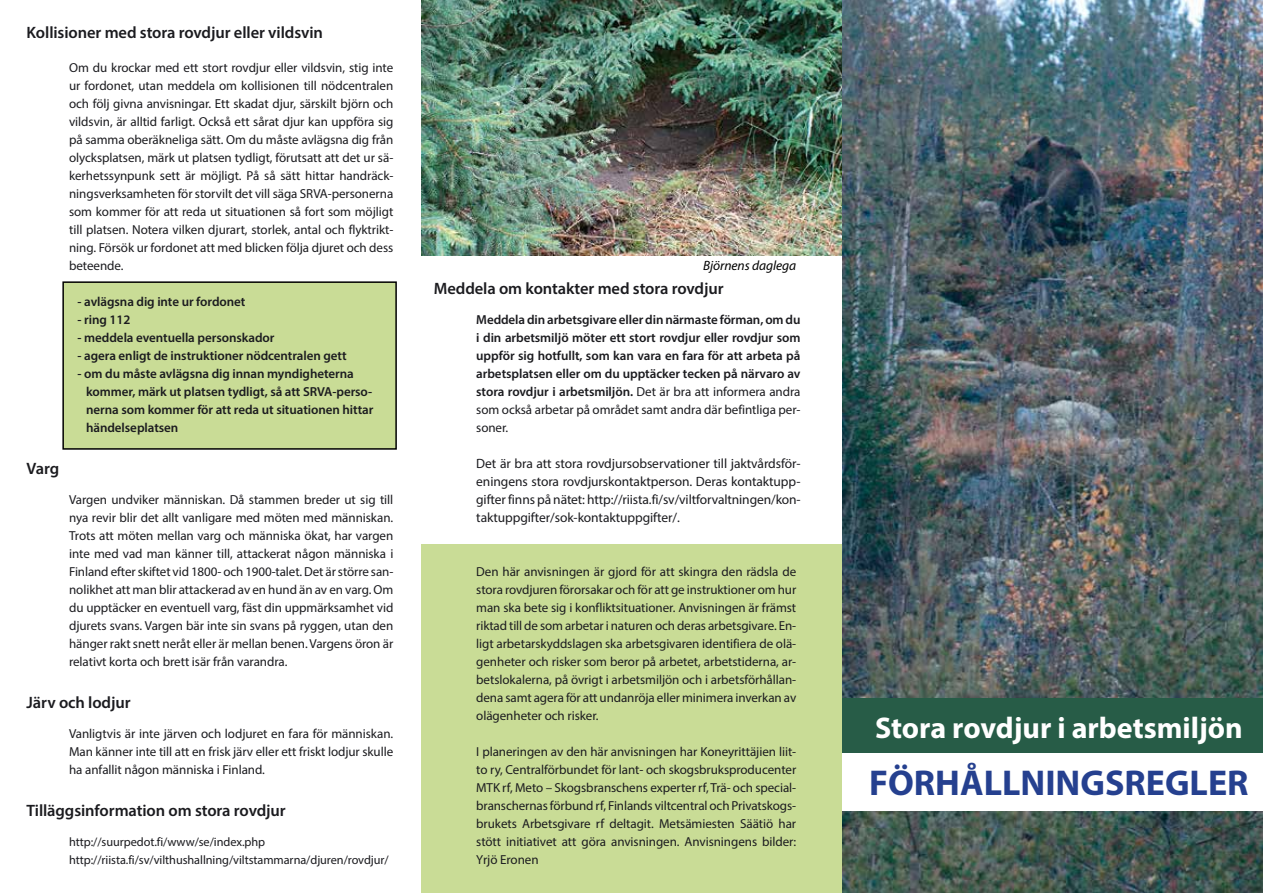
<style>
.page{position:relative;width:1263px;height:893px;background:#fff}
.page>*{position:absolute;margin:0;border:0;box-sizing:border-box;transform-origin:0 0}
.t1{font:700 36px "Myriad Pro";color:#25408f}
.t2{font:700 30px "Myriad Pro";color:#fff}
.t3{font:600 16.5px "Myriad Pro";letter-spacing:-.005em;color:#1b1b1f}
.t4{font:13.5px/18px "Myriad Pro";letter-spacing:-.005em;color:#1b1b1f;text-align:justify}
.t5{font:italic 13.5px "Myriad Pro";letter-spacing:-.005em;color:#000}
.t6{font:13.05px/18px "Myriad Pro";letter-spacing:-.005em;color:#1b1b1f;text-align:justify}
.t7{font:600 13.05px/18px "Myriad Pro";letter-spacing:-.005em;color:#1b1b1f}
.t8{font:12.3px/18px "Myriad Pro";letter-spacing:-.005em;color:#1b1b1f}
.s1{font-weight:400}
</style>
<div class="page">
<div style="left:63px;top:282px;width:333px;height:167px;background:#c9dc96"></div>
<div style="left:62px;top:281px;width:335px;height:169px;border:2px solid #000"></div>
<div style="left:421px;top:544px;width:421px;height:349px;background:#c9dc96"></div>
<img style="left:842px;top:0;width:421px;height:893px">
<div style="left:842px;top:753px;width:421px;height:58px;background:#fff"></div>
<img style="left:421px;top:0;width:421px;height:255px">
<div style="left:842px;top:698px;width:421px;height:55px;background:#275c47"></div>
<p class="t3" style="left:27px;top:22px;width:298px">Kollisioner med stora rovdjur eller vildsvin</p>
<p class="t6" style="left:69px;top:58px;width:326px">Om du krockar med ett stort rovdjur eller vildsvin, stig inte ur fordonet, utan meddela om kollisionen till nödcentralen och följ givna anvisningar. Ett skadat djur, särskilt björn och vildsvin, är alltid farligt. Också ett sårat djur kan uppföra sig på samma oberäkneliga sätt. Om du måste avlägsna dig från olycksplatsen, märk ut platsen tydligt, förutsatt att det ur sä&shy;kerhetssynpunk sett är möjligt. På så sätt hittar handräck&shy;ningsverksamheten för storvilt det vill säga SRVA-personerna som kommer för att reda ut situationen så fort som möjligt till platsen. Notera vilken djurart, storlek, antal och flyktrikt&shy;ning. Försök ur fordonet att med blicken följa djuret och dess beteende.</p>
<p class="t7" style="left:78px;top:292px;width:169px">- avlägsna dig inte ur fordonet</p>
<p class="t7" style="left:78px;top:310px;width:54px">- ring 112</p>
<p class="t7" style="left:78px;top:328px;width:198px">- meddela eventuella personskador</p>
<p class="t7" style="left:78px;top:346px;width:271px">- agera enligt de instruktioner nödcentralen gett</p>
<p class="t7" style="left:86px;top:364px;width:289px;text-indent:-9px">- om du måste avlägsna dig innan myndigheterna kommer, märk ut platsen tydligt, så att SRVA-perso&shy;nerna som kommer för att reda ut situationen hittar händelseplatsen</p>
<p class="t3" style="left:27px;top:458px;width:34px">Varg</p>
<p class="t6" style="left:69px;top:490px;width:326px">Vargen undviker människan. Då stammen breder ut sig till nya revir blir det allt vanligare med möten med människan.<br>Trots att möten mellan varg och människa ökat, har vargen inte med vad man känner till, attackerat någon människa i Finland efter skiftet vid 1800- och 1900-talet. Det är större san&shy;nolikhet att man blir attackerad av en hund än av en varg. Om du upptäcker en eventuell varg, fäst din uppmärksamhet vid djurets svans. Vargen bär inte sin svans på ryggen, utan den hänger rakt snett neråt eller är mellan benen. Vargens öron är relativt korta och brett isär från varandra.</p>
<p class="t3" style="left:27px;top:692px;width:106px">Järv och lodjur</p>
<p class="t6" style="left:69px;top:724px;width:326px">Vanligtvis är inte järven och lodjuret en fara för människan.<br>Man känner inte till att en frisk järv eller ett friskt lodjur skulle ha anfallit någon människa i Finland.</p>
<p class="t3" style="left:27px;top:800px;width:261px">Tilläggsinformation om stora rovdjur</p>
<p class="t8" style="left:69px;top:833px;width:321px">http://suurpedot.fi/www/se/index.php http://riista.fi/sv/vilthushallning/viltstammarna/djuren/rovdjur/</p>
<p class="t5" style="left:703px;top:257px;width:94px">Björnens daglega</p>
<p class="t3" style="left:434px;top:278px;width:291px">Meddela om kontakter med stora rovdjur</p>
<p class="t7" style="left:476px;top:310px;width:326px;text-align:justify">Meddela din arbetsgivare eller din närmaste förman, om du i din arbetsmiljö möter ett stort rovdjur eller rovdjur som uppför sig hotfullt, som kan vara en fara för att arbeta på arbetsplatsen eller om du upptäcker tecken på närvaro av stora rovdjur i arbetsmiljön. <span class="s1">Det är bra att informera andra som också arbetar på området samt andra där befintliga per&shy;soner.</span></p>
<p class="t4" style="left:476px;top:454px;width:326px">Det är bra att stora rovdjursobservationer till jaktvårdsför&shy;eningens stora rovdjurskontaktperson. Deras kontaktupp&shy;gifter finns på nätet: http://riista.fi/sv/viltforvaltningen/kon&shy;taktuppgifter/sok-kontaktuppgifter/.</p>
<p class="t6" style="left:476px;top:562px;width:321px">Den här anvisningen är gjord för att skingra den rädsla de stora rovdjuren förorsakar och för att ge instruktioner om hur man ska bete sig i konfliktsituationer. Anvisningen är främst riktad till de som arbetar i naturen och deras arbetsgivare. En&shy;ligt arbetarskyddslagen ska arbetsgivaren identifiera de olä&shy;genheter och risker som beror på arbetet, arbetstiderna, ar&shy;betslokalerna, på övrigt i arbetsmiljön och i arbetsförhållan&shy;dena samt agera för att undanröja eller minimera inverkan av olägenheter och risker.</p>
<p class="t6" style="left:476px;top:742px;width:321px">I planeringen av den här anvisningen har Koneyrittäjien liit&shy;to ry, Centralförbundet för lant- och skogsbruksproducenter MTK rf, Meto – Skogsbranschens experter rf, Trä- och special&shy;branschernas förbund rf, Finlands viltcentral och Privatskogs&shy;brukets Arbetsgivare rf deltagit. Metsämiesten Säätiö har stött initiativet att göra anvisningen. Anvisningens bilder:<br>Yrjö Eronen</p>
<h2 class="t2" style="left:875px;top:708px;width:369px">Stora rovdjur i arbetsmiljön</h2>
<h1 class="t1" style="left:869px;top:760px;width:381px">FÖRHÅLLNINGSREGLER</h1>
</div>
